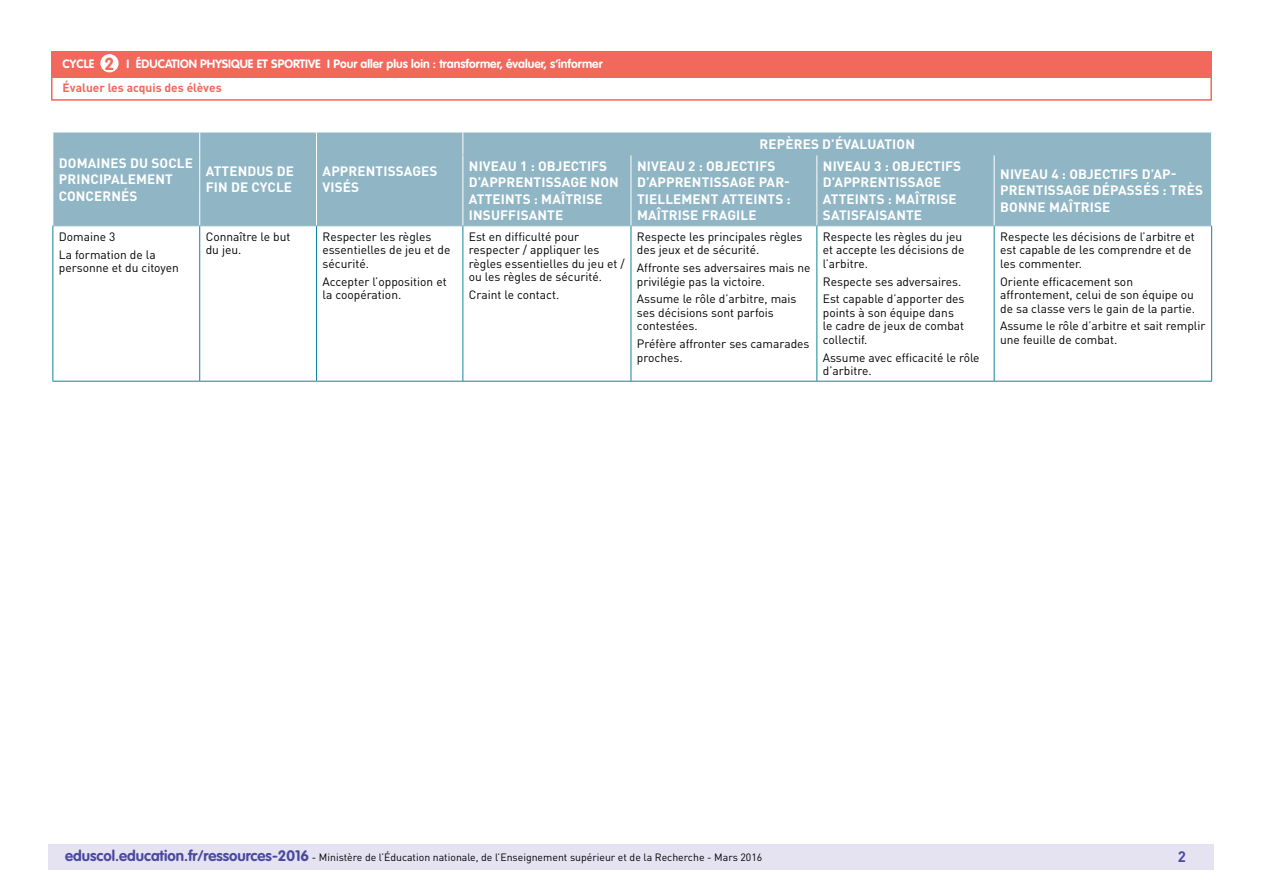
<style>
.page{position:relative;width:1263px;height:893px;background:#fff}
.page>*{position:absolute;margin:0;border:0;box-sizing:border-box;transform-origin:0 0}
.t1{font:700 17.25px "VAG Rounded Std";color:#f2685d}
.t2{font:700 15px "DIN Pro";color:#4b499e}
.t3{font:700 13.5px/16.2px "DIN Pro";letter-spacing:.01em;color:#fff}
.t4{font:12px/13.5px "DIN Pro";color:#000}
.t5{font:700 12px "VAG Rounded Std";color:#fff}
.t6{font:700 12px "DIN Pro";color:#f2685d}
.t7{font:10.5px "DIN Pro";color:#000}
.s1{font-family:"VAG Rounded Std";font-weight:700;font-size:15px;color:#4b499e}
</style>
<div class="page">
<div style="left:49px;top:844px;width:1165px;height:26px;background:#e5e3f2"></div>
<div style="left:51px;top:51px;width:1161px;height:27px;background:#f2685d"></div>
<div style="left:100px;top:54px;width:19px;height:18px;background:#fff;border-radius:50%"></div>
<div style="left:51px;top:76px;width:1161px;height:25px;border:2px solid #f2685d"></div>
<div style="left:54px;top:133px;width:1157px;height:92px;background:#90b5c5"></div>
<svg style="left:199px;top:133px;width:1px;height:22px"></svg>
<svg style="left:316px;top:133px;width:1px;height:22px"></svg>
<svg style="left:463px;top:133px;width:1px;height:22px"></svg>
<hr style="left:199px;top:155px;width:1px;height:70px;background:#fff">
<hr style="left:316px;top:155px;width:1px;height:70px;background:#fff">
<hr style="left:463px;top:155px;width:1px;height:70px;background:#fff">
<hr style="left:631px;top:155px;width:1px;height:70px;background:#fff">
<hr style="left:816px;top:155px;width:1px;height:70px;background:#fff">
<hr style="left:994px;top:155px;width:1px;height:70px;background:#fff">
<hr style="left:463px;top:155px;width:168px;height:1px;background:#90b5c5">
<hr style="left:631px;top:155px;width:186px;height:1px;background:#90b5c5">
<hr style="left:817px;top:155px;width:177px;height:1px;background:#90b5c5">
<hr style="left:994px;top:155px;width:217px;height:1px;background:#90b5c5">
<hr style="left:199px;top:226px;width:1px;height:155px;background:#0e869e">
<hr style="left:316px;top:226px;width:1px;height:155px;background:#0e869e">
<hr style="left:463px;top:226px;width:1px;height:155px;background:#0e869e">
<hr style="left:631px;top:226px;width:1px;height:155px;background:#0e869e">
<hr style="left:816px;top:226px;width:1px;height:155px;background:#0e869e">
<hr style="left:994px;top:226px;width:1px;height:155px;background:#0e869e">
<svg style="left:53px;top:133px;width:1px;height:22px"></svg>
<svg style="left:1211px;top:133px;width:1px;height:22px"></svg>
<hr style="left:53px;top:225px;width:147px;height:1px;background:#90b5c5">
<hr style="left:200px;top:225px;width:116px;height:1px;background:#90b5c5">
<hr style="left:316px;top:225px;width:147px;height:1px;background:#90b5c5">
<hr style="left:463px;top:225px;width:168px;height:1px;background:#90b5c5">
<hr style="left:631px;top:225px;width:186px;height:1px;background:#90b5c5">
<hr style="left:817px;top:225px;width:177px;height:1px;background:#90b5c5">
<hr style="left:994px;top:225px;width:218px;height:1px;background:#90b5c5">
<hr style="left:53px;top:226px;width:1px;height:155px;background:#0e869e">
<hr style="left:1211px;top:226px;width:1px;height:155px;background:#0e869e">
<hr style="left:53px;top:381px;width:147px;height:1px;background:#0e869e">
<hr style="left:200px;top:381px;width:116px;height:1px;background:#0e869e">
<hr style="left:316px;top:381px;width:147px;height:1px;background:#0e869e">
<hr style="left:463px;top:381px;width:168px;height:1px;background:#0e869e">
<hr style="left:631px;top:381px;width:186px;height:1px;background:#0e869e">
<hr style="left:817px;top:381px;width:177px;height:1px;background:#0e869e">
<hr style="left:994px;top:381px;width:218px;height:1px;background:#0e869e">
<p class="t5" style="left:63px;top:57px;width:33px">CYCLE</p>
<p class="t5" style="left:127px;top:57px;width:478px">I Éducation physique et sportive I Pour aller plus loin : transformer, évaluer, s’informer</p>
<h1 class="t1" style="left:105px;top:53px;width:11px">2</h1>
<p class="t6" style="left:63px;top:80px;width:161px">ÉVALUER LES ACQUIS DES ÉLÈVES</p>
<p class="t3" style="left:760px;top:135px;width:157px">REPÈRES D’ÉVALUATION</p>
<p class="t3" style="left:59px;top:155px;width:136px">DOMAINES DU SOCLE<br>PRINCIPALEMENT<br>CONCERNÉS</p>
<p class="t3" style="left:206px;top:163px;width:90px">ATTENDUS DE<br>FIN DE CYCLE</p>
<p class="t3" style="left:323px;top:163px;width:116px">APPRENTISSAGES<br>VISÉS</p>
<p class="t3" style="left:469px;top:158px;width:102px">NIVEAU 1 : OBJECTIFS<br>D’APPRENTISSAGE</p>
<p class="t3" style="left:591px;top:174px;width:10px">NON</p>
<p class="t3" style="left:637px;top:158px;width:102px">NIVEAU 2 : OBJECTIFS<br>D’APPRENTISSAGE</p>
<p class="t3" style="left:759px;top:174px;width:9px">PAR</p>
<p class="t3" style="left:784px;top:174px;width:7px">-</p>
<p class="t3" style="left:469px;top:190px;width:9px">ATTEINTS</p>
<p class="t3" style="left:534px;top:190px;width:40px">: MAÎTRISE</p>
<p class="t3" style="left:469px;top:206px;width:9px">INSUFFISANTE</p>
<p class="t3" style="left:637px;top:190px;width:10px">TIELLEMENT</p>
<p class="t3" style="left:722px;top:190px;width:9px">ATTEINTS</p>
<p class="t3" style="left:787px;top:190px;width:6px">:</p>
<p class="t3" style="left:637px;top:206px;width:33px">MAÎTRISE</p>
<p class="t3" style="left:702px;top:206px;width:9px">FRAGILE</p>
<p class="t3" style="left:823px;top:158px;width:102px">NIVEAU 3 : OBJECTIFS<br>D’APPRENTISSAGE<br>ATTEINTS</p>
<p class="t3" style="left:888px;top:190px;width:40px">: MAÎTRISE</p>
<p class="t3" style="left:823px;top:206px;width:9px">SATISFAISANTE</p>
<p class="t3" style="left:1000px;top:166px;width:102px">NIVEAU 4 : OBJECTIFS</p>
<p class="t3" style="left:1142px;top:166px;width:36px">D’AP-</p>
<p class="t3" style="left:1000px;top:182px;width:9px">PRENTISSAGE</p>
<p class="t3" style="left:1093px;top:182px;width:10px">DÉPASSÉS</p>
<p class="t3" style="left:1162px;top:182px;width:17px">: TRÈS</p>
<p class="t3" style="left:1000px;top:198px;width:19px">BONNE</p>
<p class="t3" style="left:1049px;top:198px;width:33px">MAÎTRISE</p>
<p class="t4" style="left:59px;top:227px;width:98px;line-height:17.7px">Domaine 3<br>La formation de la</p>
<p class="t4" style="left:59px;top:261px;width:121px">personne et du citoyen</p>
<p class="t4" style="left:206px;top:230px;width:86px">Connaître le but du jeu.</p>
<p class="t4" style="left:322px;top:230px;width:129px">Respecter les règles essentielles de jeu et de sécurité.</p>
<p class="t4" style="left:322px;top:274px;width:126px">Accepter l’opposition et la coopération.</p>
<p class="t4" style="left:469px;top:230px;width:157px">Est en difficulté pour respecter / appliquer les règles essentielles du jeu et / ou les règles de sécurité.</p>
<p class="t4" style="left:469px;top:288px;width:92px">Craint le contact.</p>
<p class="t4" style="left:637px;top:230px;width:167px">Respecte les principales règles des jeux et de sécurité.</p>
<p class="t4" style="left:637px;top:261px;width:175px">Affronte ses adversaires mais ne privilégie pas la victoire.</p>
<p class="t4" style="left:637px;top:292px;width:161px">Assume le rôle d’arbitre, mais ses décisions sont parfois contestées.</p>
<p class="t4" style="left:637px;top:337px;width:174px">Préfère affronter ses camarades proches.</p>
<p class="t4" style="left:823px;top:230px;width:143px">Respecte les règles du jeu et accepte les décisions de l’arbitre.</p>
<p class="t4" style="left:823px;top:272px;width:143px;line-height:17.7px">Respecte ses adversaires.<br>Est capable d’apporter des</p>
<p class="t4" style="left:823px;top:306px;width:143px">points à son équipe dans le cadre de jeux de combat collectif.</p>
<p class="t4" style="left:823px;top:350px;width:158px">Assume avec efficacité le rôle d’arbitre.</p>
<p class="t4" style="left:1000px;top:230px;width:196px">Respecte les décisions de l’arbitre et est capable de les comprendre et de les commenter.</p>
<p class="t4" style="left:1000px;top:274px;width:196px">Oriente efficacement son affrontement, celui de son équipe ou de sa classe vers le gain de la partie.</p>
<p class="t4" style="left:1000px;top:319px;width:207px">Assume le rôle d’arbitre et sait remplir une feuille de combat.</p>
<p class="t7" style="left:65px;top:850px;width:699px"><span class="s1">eduscol.education.fr/ressources-2016</span> - Ministère de l’Éducation nationale, de l’Enseignement supérieur et de la Recherche - Mars 2016</p>
<p class="t2" style="left:1178px;top:846px;width:10px">2</p>
</div>
